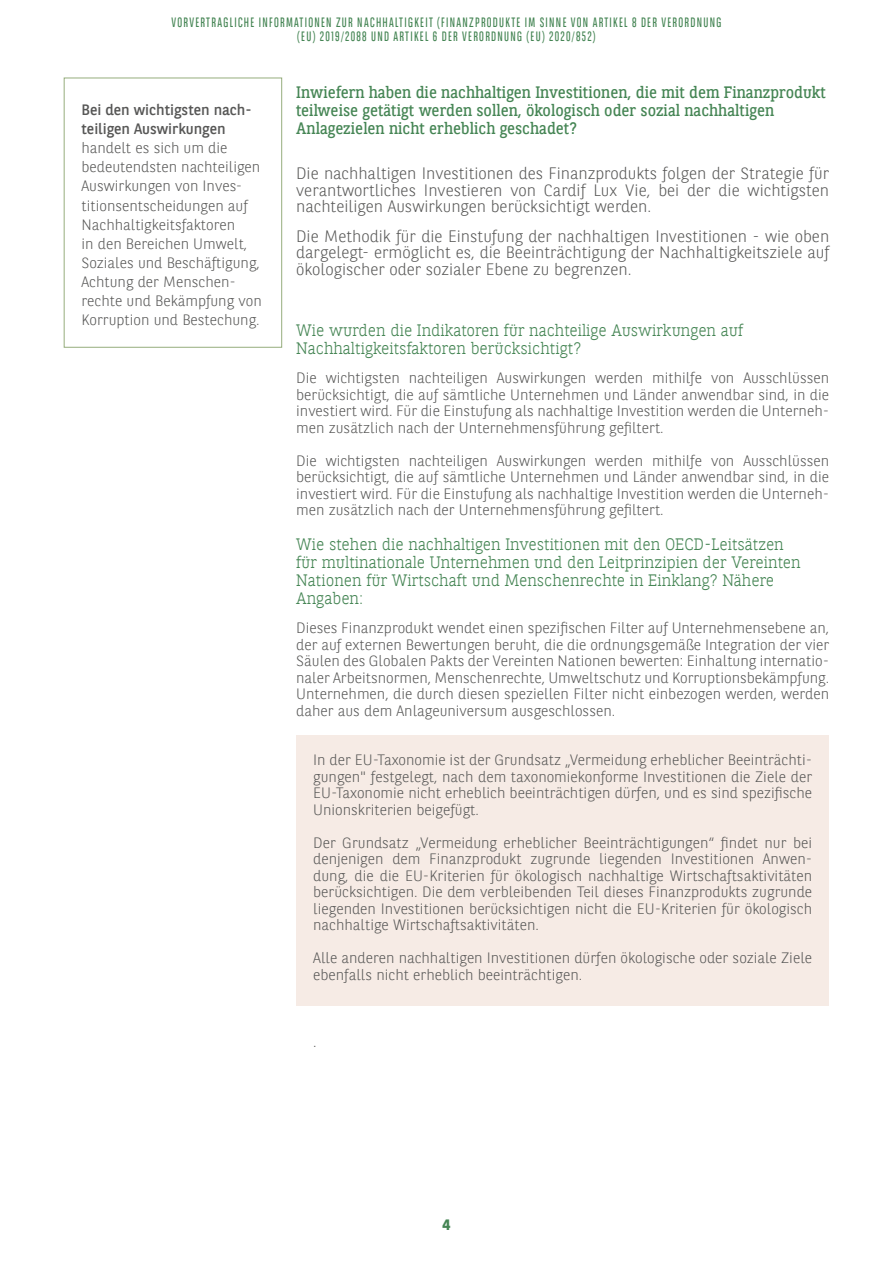
<style>
.page{position:relative;width:893px;height:1263px;background:#fff}
.page>*{position:absolute;margin:0;border:0;box-sizing:border-box;transform-origin:0 0}
.t1{font:300 16.5px/16.5px "BNPP Sans";color:#575756;text-align:justify}
.t2{font:300 16.5px/18px "BNPP Slab Serif";color:#458554}
.t3{font:16.5px/18px "BNPP Slab Serif";color:#458554;scale:.95 1}
.t4{font:300 15px/16.5px "BNPP Sans";color:#575756;text-align:justify}
.t5{font:15px/19.2px "BNPP Sans";color:#575756}
.t6{font:700 15px "BNPP Sans";color:#458554}
.t7{font:13.5px/13.5px "BNPP Sans Condensed";letter-spacing:.1em;color:#458554;text-align:center;scale:.95 1}
</style>
<div class="page">
<div style="left:64px;top:78px;width:218px;height:270px;border:1px solid #96ad7d"></div>
<div style="left:296px;top:736px;width:533px;height:270px;background:#f6ebe5"></div>
<p class="t7" style="left:171px;top:16px;width:580px">VORVERTRAGLICHE INFORMATIONEN ZUR NACHHALTIGKEIT (FINANZPRODUKTE IM SINNE VON ARTIKEL 8 DER VERORDNUNG (EU) 2019/2088 UND ARTIKEL 6 DER VERORDNUNG (EU) 2020/852)</p>
<p class="t5" style="left:82px;top:99px;width:172px">Bei den wichtigsten nach&shy;teiligen Auswirkungen</p>
<p class="t4" style="left:82px;top:138px;width:182px;line-height:19.2px;text-align:left">handelt es sich um die bedeutendsten nachteiligen<br>Auswirkungen von Inves&shy;titionsentscheidungen auf<br>Nachhaltigkeitsfaktoren<br>in den Bereichen Umwelt,<br>Soziales und Beschäftigung,<br>Achtung der Menschen&shy;rechte und Bekämpfung von<br>Korruption und Bestechung.</p>
<p class="t3" style="left:296px;top:82px;width:559px">Inwiefern haben die nachhaltigen Investitionen, die mit dem Finanzprodukt teilweise getätigt werden sollen, ökologisch oder sozial nachhaltigen<br>Anlagezielen nicht erheblich geschadet?</p>
<p class="t1" style="left:296px;top:164px;width:534px">Die nachhaltigen Investitionen des Finanzprodukts folgen der Strategie für verantwortliches Investieren von Cardif Lux Vie, bei der die wichtigsten nachteiligen Auswirkungen berücksichtigt werden.</p>
<p class="t1" style="left:296px;top:227px;width:534px">Die Methodik für die Einstufung der nachhaltigen Investitionen - wie oben dargelegt- ermöglicht es, die Beeinträchtigung der Nachhaltigkeitsziele auf ökologischer oder sozialer Ebene zu begrenzen.</p>
<p class="t2" style="left:296px;top:321px;width:448px">Wie wurden die Indikatoren für nachteilige Auswirkungen auf<br>Nachhaltigkeitsfaktoren berücksichtigt?</p>
<p class="t4" style="left:296px;top:369px;width:534px">Die wichtigsten nachteiligen Auswirkungen werden mithilfe von Ausschlüssen berücksichtigt, die auf sämtliche Unternehmen und Länder anwendbar sind, in die investiert wird. Für die Einstufung als nachhaltige Investition werden die Unterneh&shy;men zusätzlich nach der Unternehmensführung gefiltert.</p>
<p class="t4" style="left:296px;top:452px;width:534px">Die wichtigsten nachteiligen Auswirkungen werden mithilfe von Ausschlüssen berücksichtigt, die auf sämtliche Unternehmen und Länder anwendbar sind, in die investiert wird. Für die Einstufung als nachhaltige Investition werden die Unterneh&shy;men zusätzlich nach der Unternehmensführung gefiltert.</p>
<p class="t2" style="left:296px;top:534px;width:506px">Wie stehen die nachhaltigen Investitionen mit den OECD-Leitsätzen für multinationale Unternehmen und den Leitprinzipien der Vereinten Nationen für Wirtschaft und Menschenrechte in Einklang? Nähere Angaben:</p>
<p class="t4" style="left:296px;top:619px;width:534px">Dieses Finanzprodukt wendet einen spezifischen Filter auf Unternehmensebene an, der auf externen Bewertungen beruht, die die ordnungsgemäße Integration der vier Säulen des Globalen Pakts der Vereinten Nationen bewerten: Einhaltung internatio&shy;naler Arbeitsnormen, Menschenrechte, Umweltschutz und Korruptionsbekämpfung.<br>Unternehmen, die durch diesen speziellen Filter nicht einbezogen werden, werden daher aus dem Anlageuniversum ausgeschlossen.</p>
<p class="t4" style="left:313px;top:751px;width:500px">In der EU-Taxonomie ist der Grundsatz „Vermeidung erheblicher Beeinträchti&shy;gungen" festgelegt, nach dem taxonomiekonforme Investitionen die Ziele der EU-Taxonomie nicht erheblich beeinträchtigen dürfen, und es sind spezifische Unionskriterien beigefügt.</p>
<p class="t4" style="left:313px;top:833px;width:500px">Der Grundsatz „Vermeidung erheblicher Beeinträchtigungen“ findet nur bei denjenigen dem Finanzprodukt zugrunde liegenden Investitionen Anwen&shy;dung, die die EU-Kriterien für ökologisch nachhaltige Wirtschaftsaktivitäten berücksichtigen. Die dem verbleibenden Teil dieses Finanzprodukts zugrunde liegenden Investitionen berücksichtigen nicht die EU-Kriterien für ökologisch nachhaltige Wirtschaftsaktivitäten.</p>
<p class="t4" style="left:313px;top:949px;width:500px">Alle anderen nachhaltigen Investitionen dürfen ökologische oder soziale Ziele ebenfalls nicht erheblich beeinträchtigen.</p>
<p class="t4" style="left:313px;top:1033px;width:5px">.</p>
<p class="t6" style="left:442px;top:1215px;width:9px">4</p>
</div>
